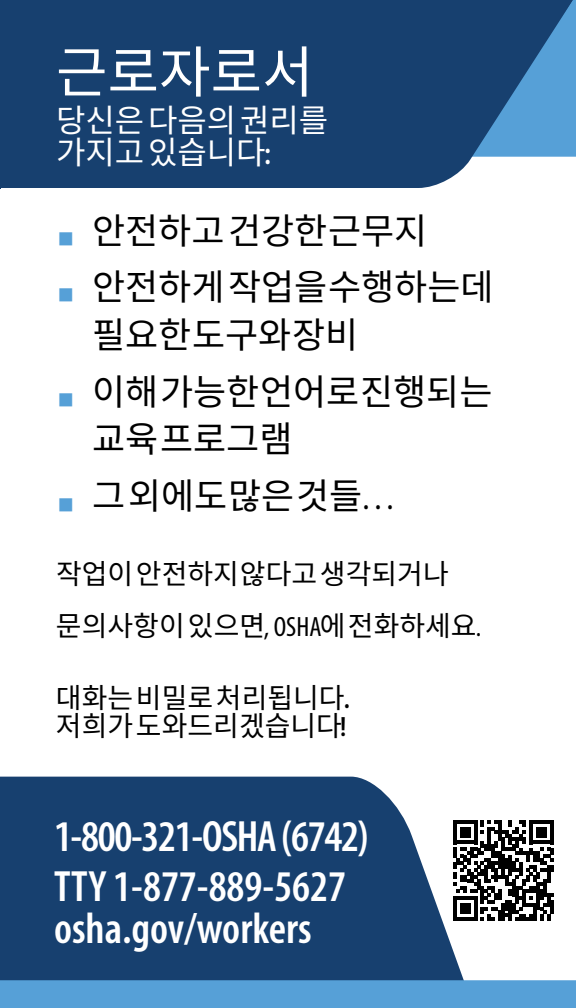
<style>
.page{position:relative;width:576px;height:1008px;background:#fff}
.page>*{position:absolute;margin:0;border:0;box-sizing:border-box;transform-origin:0 0}
.t1{font:56px "Noto Sans CJKTC Regular";color:#fff}
.t2{font:600 condensed 44px "Myriad Pro";color:#fff}
.t3{font:600 condensed 44px "Myriad Pro";letter-spacing:-.03em;color:#fff}
.t4{font:36px/48px "Noto Sans CJKTC Regular";color:#000}
.t5{font:32px/32px "Noto Sans CJKTC Regular";color:#fff}
.t6{font:28px/52px "Noto Sans CJKTC Regular";color:#000}
.s1{font-family:"Myriad Pro";font-weight:600;font-stretch:condensed}
.s2{font-family:"Myriad Pro";font-stretch:condensed}
</style>
<div class="page">
<svg style="left:0;top:777px;width:464px;height:203px;background:#284e79"></svg>
<div style="left:0;top:980px;width:576px;height:28px;background:#56a0d7"></div>
<svg style="left:1px;top:0;width:575px;height:188px;background:#224a77"></svg>
<svg style="left:453px;top:820px;width:101px;height:101px"></svg>
<hr style="left:550px;top:900px;width:4px;height:14px;background:#000">
<svg style="left:0;top:0;width:1px;height:188px"></svg>
<svg style="left:502px;top:0;width:74px;height:122px;background:#3a75a9"></svg>
<p class="t1" style="left:56px;top:40px;width:259px">근로자로서</p>
<p class="t5" style="left:56px;top:105px;width:274px">당신은다음의권리를 가지고있습니다<span class="s1">:</span></p>
<p class="t4" style="left:92px;top:208px;width:337px">안전하고건강한근무지</p>
<p class="t4" style="left:92px;top:264px;width:403px">안전하게작업을수행하는데 필요한도구와장비</p>
<p class="t4" style="left:92px;top:368px;width:402px">이해가능한언어로진행되는 교육프로그램</p>
<p class="t4" style="left:92px;top:472px;width:306px">그외에도많은것들<span class="s2">…</span></p>
<p class="t6" style="left:56px;top:549px;width:427px">작업이안전하지않다고생각되거나 문의사항이있으면<span class="s2">, OSHA</span>에전화하세요<span class="s2">.</span></p>
<p class="t6" style="left:56px;top:685px;width:296px;line-height:28px">대화는비밀로처리됩니다<span class="s1">. </span>저희가도와드리겠습니다<span class="s1">!</span></p>
<p class="t3" style="left:54px;top:809px;width:316px">1-800-321-OSHA (6742)</p>
<p class="t2" style="left:54px;top:859px;width:294px">TTY 1-877-889-5627</p>
<p class="t2" style="left:54px;top:901px;width:259px">osha.gov/workers</p>
</div>
